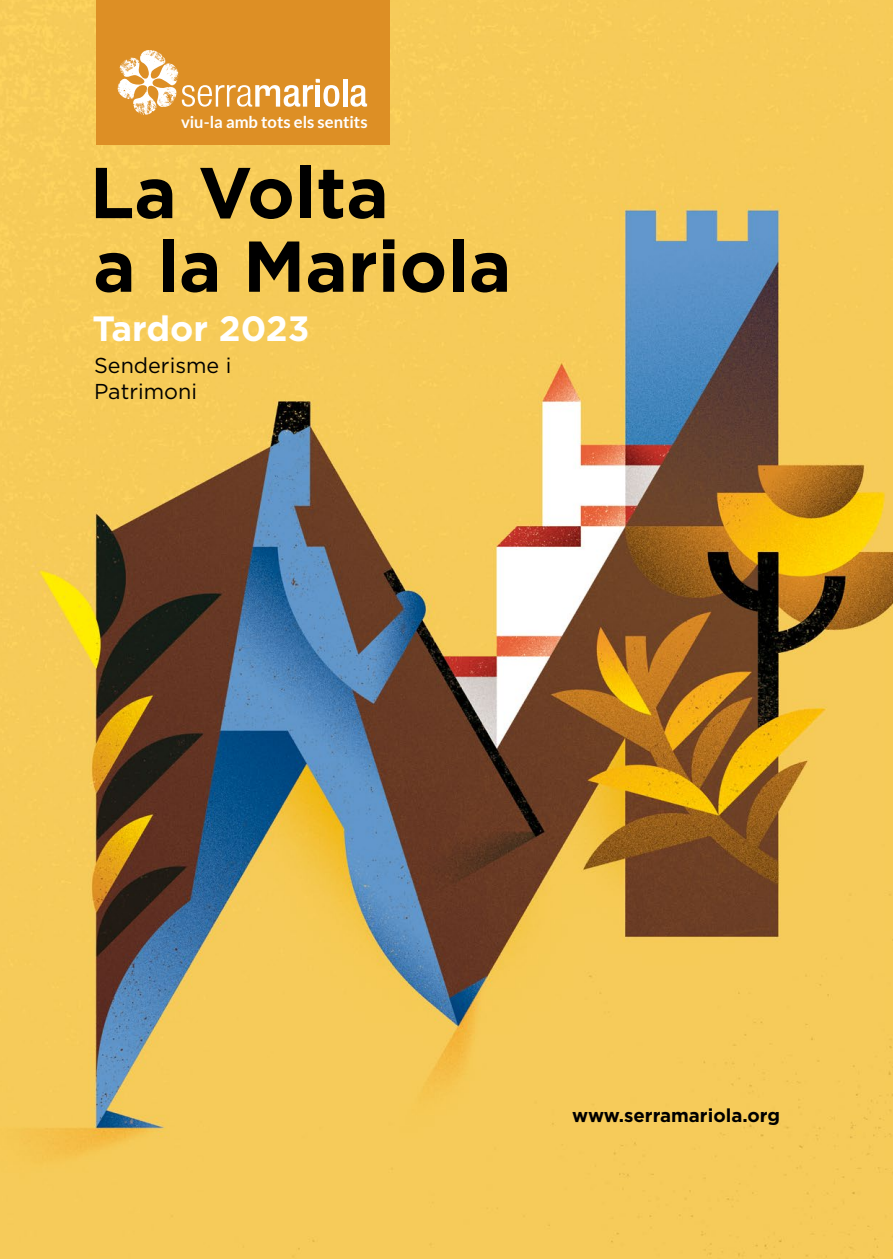
<style>
.page{position:relative;width:893px;height:1259px;background:#fff}
.page>*{position:absolute;margin:0;border:0;box-sizing:border-box;transform-origin:0 0}
.t1{font:700 71.7px "Gotham";color:#000}
.t2{font:700 35.1px "Gotham";color:#fff}
.t3{font:21.6px/25.8px "Gotham";color:#000}
.t4{font:700 18.6px "Gotham";color:#000}
.t5{font:700 16.5px "Lato";color:#fff}
</style>
<div class="page">
<img style="left:0;top:0;width:893px;height:1259px">
<div style="left:96px;top:0;width:293px;height:145px;background:#dd8f25"></div>
<svg style="left:350px;top:85px;width:17px;height:22px"></svg>
<hr style="left:343px;top:79px;width:4px;height:28px;background:#fff">
<svg style="left:118px;top:50px;width:221px;height:65px"></svg>
<p class="t5" style="left:181px;top:113px;width:188px">viu-la amb tots els sentits</p>
<h1 class="t1" style="left:90px;top:145px;width:300px">La Volta</h1>
<h1 class="t1" style="left:93px;top:219px;width:420px">a la Mariola</h1>
<h2 class="t2" style="left:92px;top:305px;width:219px">Tardor 2023</h2>
<h3 class="t3" style="left:94px;top:352px;width:139px">Senderisme i<br>Patrimoni</h3>
<p class="t4" style="left:572px;top:1103px;width:209px">www.serramariola.org</p>
</div>
